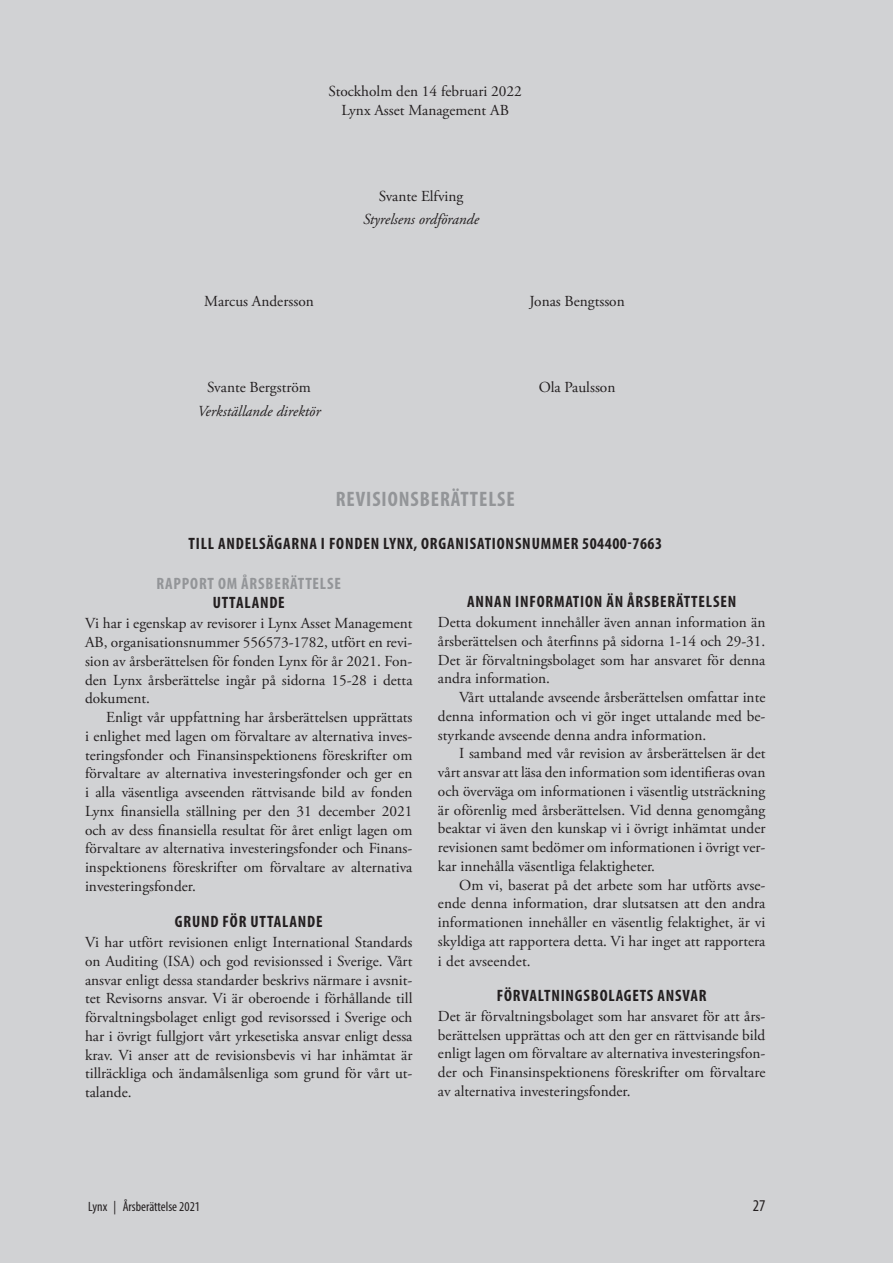
<style>
.page{position:relative;width:893px;height:1263px;background:#d1d2d4}
.page>*{position:absolute;margin:0;border:0;box-sizing:border-box;transform-origin:0 0}
.t1{font:700 condensed 21px "Myriad Pro";letter-spacing:.045em;color:#939598}
.t2{font:700 condensed 16.5px "Myriad Pro";letter-spacing:.05em;color:#231f20}
.t3{font:700 condensed 16.5px "Myriad Pro";letter-spacing:.05em;color:#939598}
.t4{font:condensed 16.5px "Myriad Pro";color:#231f20}
.t5{font:15.3px/18.8px "Adobe Garamond Pro";letter-spacing:-.02em;color:#231f20;text-align:justify}
.t6{font:15.3px/18.8px "Adobe Garamond Pro";color:#231f20;text-align:center}
.t7{font:italic 15.3px "Adobe Garamond Pro";color:#231f20}
.t8{font:condensed 13.5px "Myriad Pro";color:#231f20}
</style>
<div class="page">
<p class="t6" style="left:329px;top:82px;width:195px">Stockholm den 14 februari 2022<br>Lynx Asset Management AB</p>
<p class="t5" style="left:379px;top:187px;width:86px">Svante Elfving</p>
<p class="t7" style="left:363px;top:210px;width:117px">Styrelsens ordförande</p>
<p class="t5" style="left:204px;top:292px;width:111px">Marcus Andersson</p>
<p class="t5" style="left:529px;top:292px;width:97px">Jonas Bengtsson</p>
<p class="t5" style="left:207px;top:379px;width:105px">Svante Bergström</p>
<p class="t5" style="left:539px;top:379px;width:78px">Ola Paulsson</p>
<p class="t7" style="left:197px;top:402px;width:125px">Verkställande direktör</p>
<h1 class="t1" style="left:336px;top:486px;width:181px">REVISIONSBERÄTTELSE</h1>
<p class="t2" style="left:189px;top:533px;width:475px">TILL ANDELSÄGARNA I FONDEN LYNX, ORGANISATIONSNUMMER 504400-7663</p>
<p class="t3" style="left:157px;top:573px;width:186px">RAPPORT OM ÅRSBERÄTTELSE</p>
<p class="t2" style="left:213px;top:592px;width:74px">UTTALANDE</p>
<p class="t5" style="left:85px;top:615px;width:329px">Vi har i egenskap av revisorer i Lynx Asset Management AB, organisationsnummer 556573-1782, utfört en revi&shy;sion av årsberättelsen för fonden Lynx för år 2021. Fon&shy;den Lynx årsberättelse ingår på sidorna 15-28 i detta dokument.</p>
<p class="t5" style="left:85px;top:708px;width:329px;text-indent:21px">Enligt vår uppfattning har årsberättelsen upprättats i enlighet med lagen om förvaltare av alternativa inves&shy;teringsfonder och Finansinspektionens föreskrifter om förvaltare av alternativa investeringsfonder och ger en i alla väsentliga avseenden rättvisande bild av fonden Lynx finansiella ställning per den 31 december 2021 och av dess finansiella resultat för året enligt lagen om förvaltare av alternativa investeringsfonder och Finans&shy;inspektionens föreskrifter om förvaltare av alternativa investeringsfonder.</p>
<p class="t2" style="left:175px;top:911px;width:149px">GRUND FÖR UTTALANDE</p>
<p class="t5" style="left:85px;top:933px;width:329px">Vi har utfört revisionen enligt International Standards on Auditing (ISA) och god revisionssed i Sverige. Vårt ansvar enligt dessa standarder beskrivs närmare i avsnit&shy;tet Revisorns ansvar. Vi är oberoende i förhållande till förvaltningsbolaget enligt god revisorssed i Sverige och har i övrigt fullgjort vårt yrkesetiska ansvar enligt dessa krav. Vi anser att de revisionsbevis vi har inhämtat är tillräckliga och ändamålsenliga som grund för vårt ut&shy;talande.</p>
<p class="t2" style="left:467px;top:591px;width:270px">ANNAN INFORMATION ÄN ÅRSBERÄTTELSEN</p>
<p class="t5" style="left:438px;top:613px;width:329px">Detta dokument innehåller även annan information än årsberättelsen och återfinns på sidorna 1-14 och 29-31.<br>Det är förvaltningsbolaget som har ansvaret för denna andra information.</p>
<p class="t5" style="left:438px;top:688px;width:329px;text-indent:21px">Vårt uttalande avseende årsberättelsen omfattar inte denna information och vi gör inget uttalande med be&shy;styrkande avseende denna andra information.</p>
<p class="t5" style="left:438px;top:745px;width:329px;text-indent:21px">I samband med vår revision av årsberättelsen är det vårt ansvar att läsa den information som identifieras ovan och överväga om informationen i väsentlig utsträckning är oförenlig med årsberättelsen. Vid denna genomgång beaktar vi även den kunskap vi i övrigt inhämtat under revisionen samt bedömer om informationen i övrigt ver&shy;kar innehålla väsentliga felaktigheter.</p>
<p class="t5" style="left:438px;top:876px;width:329px;text-indent:21px">Om vi, baserat på det arbete som har utförts avse&shy;ende denna information, drar slutsatsen att den andra informationen innehåller en väsentlig felaktighet, är vi skyldiga att rapportera detta. Vi har inget att rapportera</p>
<p class="t5" style="left:438px;top:952px;width:94px">i det avseendet.</p>
<p class="t2" style="left:497px;top:985px;width:211px">FÖRVALTNINGSBOLAGETS ANSVAR</p>
<p class="t5" style="left:438px;top:1007px;width:329px">Det är förvaltningsbolaget som har ansvaret för att års&shy;berättelsen upprättas och att den ger en rättvisande bild enligt lagen om förvaltare av alternativa investeringsfon&shy;der och Finansinspektionens föreskrifter om förvaltare av alternativa investeringsfonder.</p>
<p class="t8" style="left:88px;top:1198px;width:113px">Lynx | Årsberättelse 2021</p>
<p class="t4" style="left:753px;top:1195px;width:14px">27</p>
</div>
